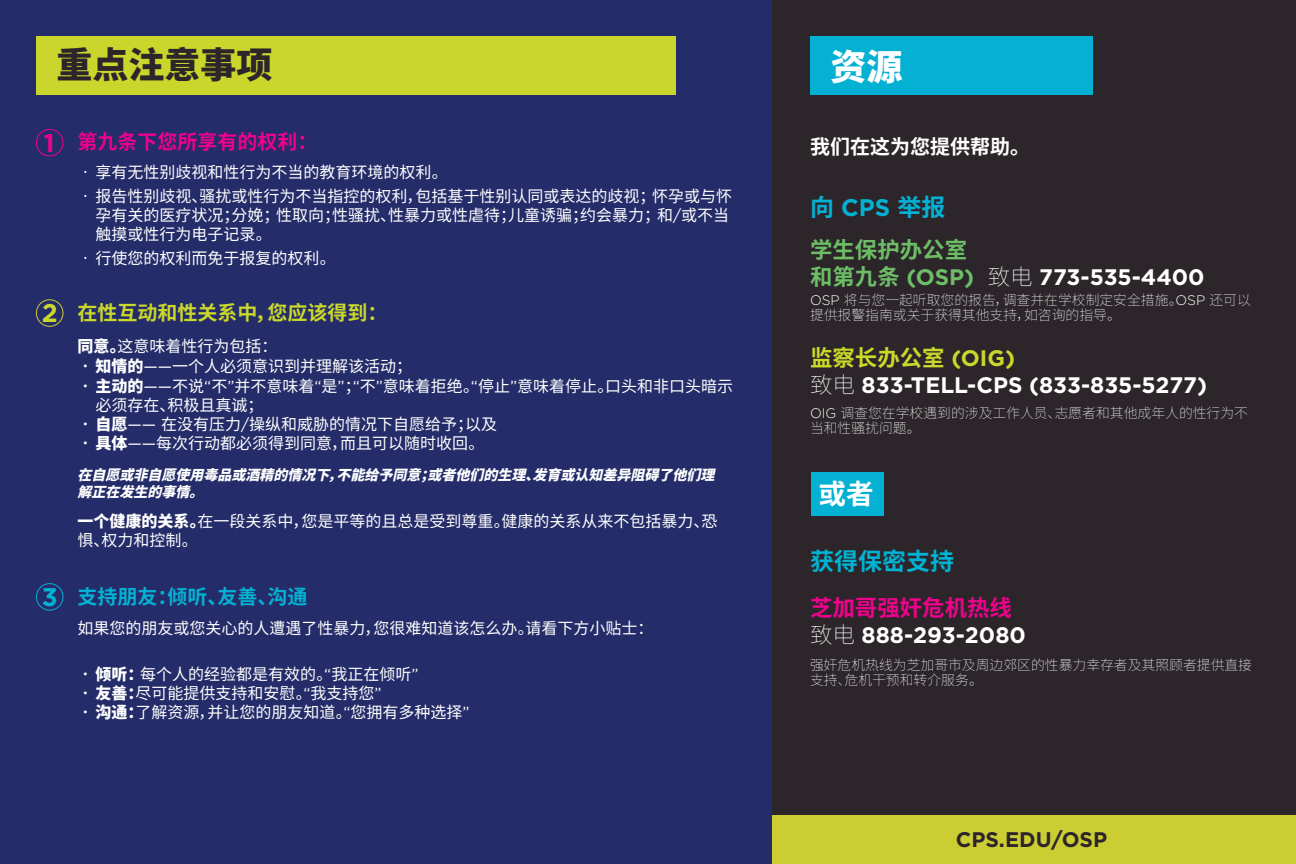
<style>
.page{position:relative;width:1296px;height:864px;background:#fff}
.page>*{position:absolute;margin:0;border:0;box-sizing:border-box;transform-origin:0 0}
.t1{font:900 36px "Noto Sans CJ Ksc";color:#2c252a}
.t2{font:900 36px "Noto Sans CJ Ksc";color:#fff}
.t3{font:700 27.6px "Noto Sans CJ Ksc";color:#fff}
.t4{font:700 25.6px "Gotham";color:#ed028b}
.t5{font:700 25.6px "Gotham";color:#04b1d3}
.t6{font:700 25.6px "Gotham";color:#cad72b}
.t7{font:700 24px "Noto Sans CJ Ksc";color:#00b2d3}
.t8{font:700 24px "Noto Sans CJ Ksc";color:#04b1d3}
.t9{font:700 22.4px/27px "Gotham";color:#fff}
.t10{font:700 22.4px "Noto Sans CJ Ksc";color:#cad72b}
.t11{font:700 22.4px "Noto Sans CJ Ksc";color:#ed028c}
.t12{font:700 21.2px "Gotham";color:#2c252a}
.t13{font:700 20px "Noto Sans CJ Ksc";color:#cad72b}
.t14{font:700 20px "Noto Sans CJ Ksc";color:#04b1d3}
.t15{font:700 20px "Noto Sans CJ Ksc";color:#ed028b}
.t16{font:700 20px "Noto Sans CJ Ksc";color:#fff}
.t17{font:16px/19.2px "Noto Sans CJ Ksc";color:#fff}
.t18{font:italic 900 14px/16.8px "Noto Sans CJ Ksc";color:#fff}
.t19{font:100 13.8px/14.6px "Noto Sans CJ Ksc";color:#fff}
.s1{font-family:"Gotham"}
.s2{font-family:"Noto Sans CJ Ksc";color:#6dbd66}
.s3{color:#6dbd66}
.s4{font-family:"Noto Sans CJ Ksc";font-weight:100}
.s5{font-family:"Gotham";font-weight:300}
.s6{font-weight:900}
</style>
<div class="page">
<div style="left:0;top:0;width:772px;height:864px;background:#242c69"></div>
<div style="left:772px;top:0;width:524px;height:864px;background:#2c252a"></div>
<div style="left:36px;top:36px;width:639px;height:59px;background:#cad62b"></div>
<div style="left:810px;top:36px;width:283px;height:59px;background:#04b1d3"></div>
<div style="left:36px;top:129px;width:27px;height:27px;border:1px solid #ed028b;border-radius:50%"></div>
<div style="left:36px;top:583px;width:27px;height:28px;border:1px solid #04b1d3;border-radius:50%"></div>
<div style="left:36px;top:299px;width:27px;height:28px;border:1px solid #cc3;border-radius:50%"></div>
<div style="left:772px;top:815px;width:524px;height:49px;background:#cc3"></div>
<div style="left:811px;top:472px;width:73px;height:43px;background:#04b1d3"></div>
<p class="t1" style="left:57px;top:45px;width:218px">重点注意事项</p>
<p class="t2" style="left:831px;top:47px;width:73px">资源</p>
<p class="t4" style="left:44px;top:126px;width:12px">1</p>
<p class="t15" style="left:78px;top:131px;width:241px">第九条下您所享有的权利：</p>
<p class="t16" style="left:810px;top:136px;width:222px">我们在这为您提供帮助。</p>
<p class="t17" style="left:78px;top:163px;width:372px">• 享有无性别歧视和性行为不当的教育环境的权利。</p>
<p class="t17" style="left:96px;top:187px;width:638px;text-indent:-18px">• 报告性别歧视、骚扰或性行为不当指控的权利，包括基于性别认同或表达的歧视；怀孕或与怀孕有关的医疗状况；分娩；性取向；性骚扰、性暴力或性虐待；儿童诱骗；约会暴力；和<span class="s1">/</span>或不当触摸或性行为电子记录。</p>
<p class="t17" style="left:78px;top:249px;width:260px">• 行使您的权利而免于报复的权利。</p>
<p class="t8" style="left:810px;top:194px;width:137px">向 <span class="s1">CPS</span> 举报</p>
<p class="t9" style="left:810px;top:237px;width:396px"><span class="s2">学生保护办公室<br>和第九条</span> <span class="s3">(OSP)</span> <span class="s4">致电</span> 773-535-4400</p>
<p class="t19" style="left:810px;top:293px;width:442px"><span class="s5">OSP</span> 将与您一起听取您的报告，调查并在学校制定安全措施。<span class="s5">OSP</span> 还可以提供报警指南或关于获得其他支持，如咨询的指导。</p>
<p class="t10" style="left:810px;top:345px;width:206px">监察长办公室 <span class="s1">(OIG)</span></p>
<p class="t9" style="left:810px;top:371px;width:399px"><span class="s4">致电</span> 833-TELL-CPS (833-835-5277)</p>
<p class="t19" style="left:810px;top:406px;width:440px"><span class="s5">OIG</span> 调查您在学校遇到的涉及工作人员、志愿者和其他成年人的性行为不当和性骚扰问题。</p>
<p class="t6" style="left:42px;top:296px;width:17px">2</p>
<p class="t13" style="left:78px;top:301px;width:311px">在性互动和性关系中，您应该得到：</p>
<p class="t17" style="left:78px;top:337px;width:201px"><span class="s6">同意。</span>这意味着性行为包括：</p>
<p class="t17" style="left:78px;top:357px;width:336px"><span class="s6">• 知情的</span><span class="s1">——</span>一个人必须意识到并理解该活动；</p>
<p class="t17" style="left:96px;top:377px;width:639px;text-indent:-18px"><span class="s6">• 主动的</span><span class="s1">——</span>不说<span class="s1">“</span>不<span class="s1">”</span>并不意味着<span class="s1">“</span>是<span class="s1">”</span>；<span class="s1">“</span>不<span class="s1">”</span>意味着拒绝。<span class="s1">“</span>停止<span class="s1">”</span>意味着停止。口头和非口头暗示必须存在、积极且真诚；</p>
<p class="t17" style="left:78px;top:415px;width:421px"><span class="s6">• 自愿</span><span class="s1">——</span> 在没有压力<span class="s1">/</span>操纵和威胁的情况下自愿给予；以及</p>
<p class="t17" style="left:78px;top:434px;width:408px"><span class="s6">• 具体</span><span class="s1">——</span>每次行动都必须得到同意，而且可以随时收回。</p>
<p class="t18" style="left:78px;top:467px;width:647px">在自愿或非自愿使用毒品或酒精的情况下，不能给予同意；或者他们的生理、发育或认知差异阻碍了他们理解正在发生的事情。</p>
<p class="t17" style="left:78px;top:512px;width:641px"><span class="s6">一个健康的关系。</span>在一段关系中，您是平等的且总是受到尊重。健康的关系从来不包括暴力、恐惧、权力和控制。</p>
<p class="t5" style="left:42px;top:580px;width:17px">3</p>
<p class="t14" style="left:78px;top:585px;width:231px">支持朋友：倾听、友善、沟通</p>
<p class="t17" style="left:78px;top:618px;width:578px">如果您的朋友或您关心的人遭遇了性暴力，您很难知道该怎么办。请看下方小贴士：</p>
<p class="t17" style="left:78px;top:665px;width:343px"><span class="s6">• 倾听：</span>每个人的经验都是有效的。<span class="s1">“</span>我正在倾听<span class="s1">”</span></p>
<p class="t17" style="left:78px;top:684px;width:306px"><span class="s6">• 友善：</span>尽可能提供支持和安慰。<span class="s1">“</span>我支持您<span class="s1">”</span></p>
<p class="t17" style="left:78px;top:703px;width:394px"><span class="s6">• 沟通：</span>了解资源，并让您的朋友知道。<span class="s1">“</span>您拥有多种选择<span class="s1">”</span></p>
<p class="t3" style="left:819px;top:478px;width:57px">或者</p>
<p class="t7" style="left:810px;top:547px;width:145px">获得保密支持</p>
<p class="t11" style="left:810px;top:595px;width:204px">芝加哥强奸危机热线</p>
<p class="t9" style="left:810px;top:622px;width:217px"><span class="s4">致电</span> 888-293-2080</p>
<p class="t19" style="left:810px;top:658px;width:444px">强奸危机热线为芝加哥市及周边郊区的性暴力幸存者及其照顾者提供直接支持、危机干预和转介服务。</p>
<p class="t12" style="left:956px;top:825px;width:153px">CPS.EDU/OSP</p>
</div>
